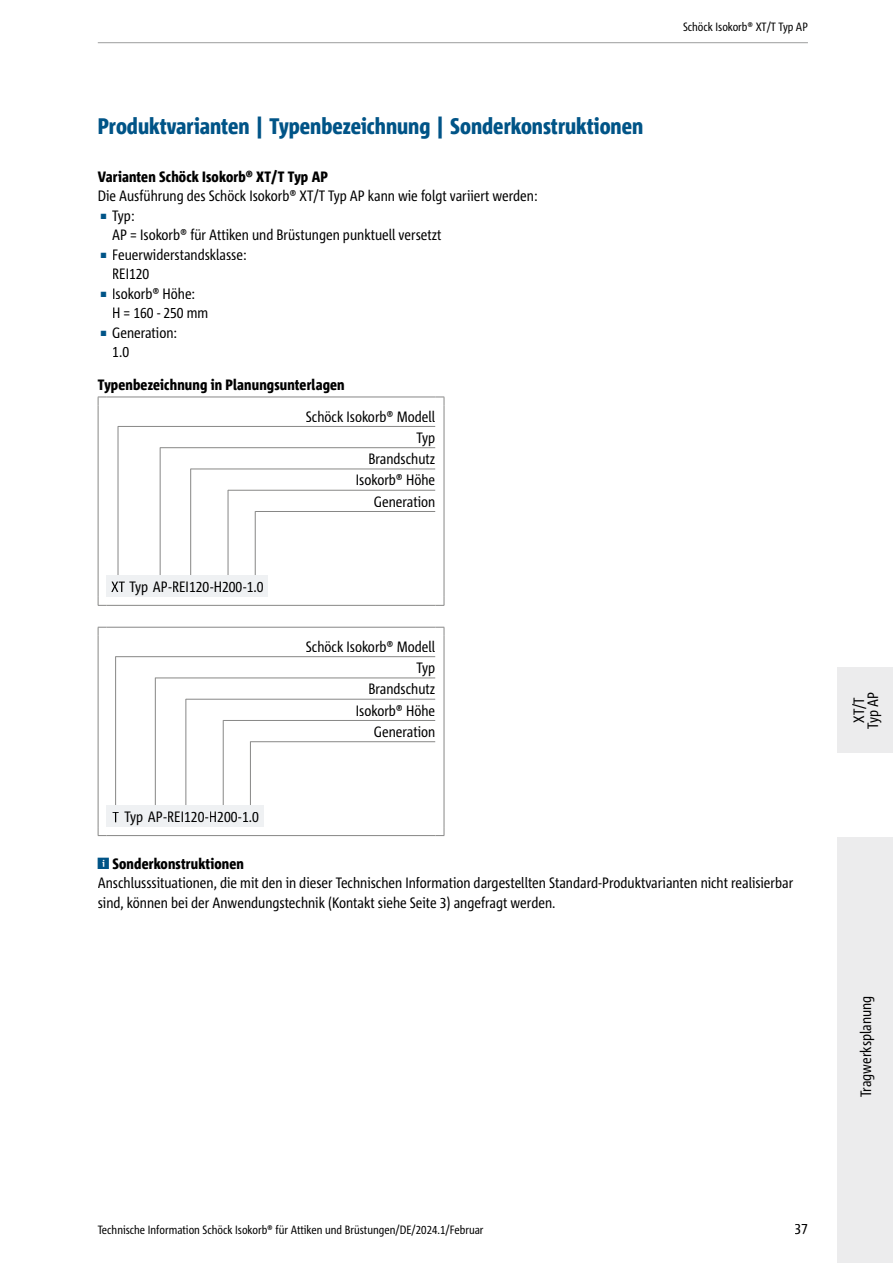
<style>
.page{position:relative;width:893px;height:1263px;background:#fff}
.page>*{position:absolute;margin:0;border:0;box-sizing:border-box;transform-origin:0 0}
.t1{font:800 condensed 22.5px "Corpid Schoeck";color:#005487}
.t2{font:condensed 15px/21.3px "Corpid Schoeck";color:#000}
.t3{font:800 condensed 15px "Corpid Schoeck";letter-spacing:.01em;color:#000}
.t4{font:condensed 12px "Corpid Schoeck";color:#000}
.s1{font-size:7.5px;color:#005487}
</style>
<div class="page">
<div style="left:838px;top:837px;width:55px;height:426px;background:#ececed"></div>
<div style="left:838px;top:668px;width:55px;height:85px;background:#ececed"></div>
<hr style="left:98px;top:42px;width:710px;height:1px;background:#9c9d9d">
<hr style="left:115px;top:426px;width:320px;height:1px;background:#878786">
<hr style="left:115px;top:447px;width:320px;height:1px;background:#878786">
<hr style="left:115px;top:469px;width:320px;height:1px;background:#878786">
<hr style="left:115px;top:490px;width:320px;height:1px;background:#878786">
<hr style="left:115px;top:511px;width:320px;height:1px;background:#878786">
<svg style="left:98px;top:397px;width:9px;height:8px"></svg>
<hr style="left:107px;top:397px;width:328px;height:1px;background:#878786">
<svg style="left:435px;top:397px;width:10px;height:8px"></svg>
<hr style="left:98px;top:405px;width:1px;height:192px;background:#878786">
<hr style="left:444px;top:405px;width:1px;height:192px;background:#878786">
<svg style="left:98px;top:597px;width:9px;height:9px"></svg>
<hr style="left:107px;top:605px;width:328px;height:1px;background:#878786">
<svg style="left:435px;top:597px;width:10px;height:9px"></svg>
<hr style="left:107px;top:576px;width:4px;height:21px;background:#eff1f3">
<div style="left:111px;top:439px;width:14px;height:158px;background:#fff"></div>
<hr style="left:118px;top:426px;width:1px;height:151px;background:#878786">
<div style="left:111px;top:576px;width:14px;height:21px;background:#eff1f3"></div>
<svg style="left:111px;top:582px;width:14px;height:10px"></svg>
<hr style="left:125px;top:439px;width:4px;height:158px;background:#fff">
<hr style="left:125px;top:576px;width:4px;height:21px;background:#eff1f3">
<div style="left:129px;top:439px;width:19px;height:158px;background:#fff"></div>
<div style="left:129px;top:576px;width:19px;height:21px;background:#eff1f3"></div>
<div style="left:148px;top:439px;width:5px;height:158px;background:#fff"></div>
<div style="left:148px;top:576px;width:5px;height:21px;background:#eff1f3"></div>
<div style="left:153px;top:461px;width:15px;height:136px;background:#fff"></div>
<div style="left:152px;top:445px;width:8px;height:5px;background:#fff"></div>
<hr style="left:160px;top:447px;width:1px;height:130px;background:#878786">
<div style="left:153px;top:576px;width:15px;height:21px;background:#eff1f3"></div>
<hr style="left:168px;top:461px;width:4px;height:136px;background:#fff">
<hr style="left:168px;top:576px;width:4px;height:21px;background:#eff1f3">
<div style="left:172px;top:482px;width:37px;height:115px;background:#fff"></div>
<div style="left:172px;top:466px;width:19px;height:5px;background:#fff"></div>
<hr style="left:190px;top:469px;width:1px;height:108px;background:#878786">
<div style="left:172px;top:576px;width:37px;height:21px;background:#eff1f3"></div>
<div style="left:209px;top:482px;width:5px;height:115px;background:#fff"></div>
<div style="left:209px;top:576px;width:5px;height:21px;background:#eff1f3"></div>
<div style="left:214px;top:503px;width:28px;height:94px;background:#fff"></div>
<hr style="left:213px;top:488px;width:15px;height:4px;background:#fff">
<hr style="left:228px;top:490px;width:1px;height:87px;background:#878786">
<div style="left:214px;top:576px;width:28px;height:21px;background:#eff1f3"></div>
<div style="left:242px;top:503px;width:5px;height:94px;background:#fff"></div>
<div style="left:242px;top:576px;width:5px;height:21px;background:#eff1f3"></div>
<hr style="left:255px;top:511px;width:1px;height:66px;background:#878786">
<div style="left:247px;top:576px;width:17px;height:21px;background:#eff1f3"></div>
<hr style="left:264px;top:576px;width:4px;height:21px;background:#eff1f3">
<hr style="left:115px;top:656px;width:320px;height:1px;background:#878786">
<hr style="left:115px;top:678px;width:320px;height:1px;background:#878786">
<hr style="left:115px;top:699px;width:320px;height:1px;background:#878786">
<hr style="left:115px;top:720px;width:320px;height:1px;background:#878786">
<hr style="left:115px;top:741px;width:320px;height:1px;background:#878786">
<svg style="left:98px;top:627px;width:9px;height:9px"></svg>
<hr style="left:107px;top:627px;width:328px;height:1px;background:#878786">
<svg style="left:435px;top:627px;width:10px;height:9px"></svg>
<hr style="left:98px;top:636px;width:1px;height:191px;background:#878786">
<hr style="left:444px;top:636px;width:1px;height:191px;background:#878786">
<svg style="left:98px;top:827px;width:9px;height:9px"></svg>
<hr style="left:107px;top:835px;width:328px;height:1px;background:#878786">
<svg style="left:435px;top:827px;width:10px;height:9px"></svg>
<hr style="left:107px;top:806px;width:4px;height:21px;background:#eff1f3">
<svg style="left:111px;top:670px;width:9px;height:136px"></svg>
<hr style="left:115px;top:656px;width:1px;height:151px;background:#878786">
<div style="left:111px;top:806px;width:9px;height:21px;background:#eff1f3"></div>
<svg style="left:113px;top:812px;width:6px;height:10px"></svg>
<div style="left:120px;top:670px;width:5px;height:157px;background:#fff"></div>
<div style="left:120px;top:806px;width:5px;height:21px;background:#eff1f3"></div>
<div style="left:125px;top:670px;width:18px;height:157px;background:#fff"></div>
<div style="left:125px;top:806px;width:18px;height:21px;background:#eff1f3"></div>
<div style="left:143px;top:670px;width:5px;height:157px;background:#fff"></div>
<div style="left:143px;top:806px;width:5px;height:21px;background:#eff1f3"></div>
<div style="left:148px;top:691px;width:15px;height:136px;background:#fff"></div>
<div style="left:147px;top:675px;width:8px;height:5px;background:#fff"></div>
<hr style="left:155px;top:678px;width:1px;height:129px;background:#878786">
<div style="left:148px;top:806px;width:15px;height:21px;background:#eff1f3"></div>
<hr style="left:163px;top:691px;width:4px;height:136px;background:#fff">
<hr style="left:163px;top:806px;width:4px;height:21px;background:#eff1f3">
<div style="left:167px;top:712px;width:37px;height:115px;background:#fff"></div>
<hr style="left:167px;top:697px;width:19px;height:4px;background:#fff">
<hr style="left:186px;top:699px;width:1px;height:108px;background:#878786">
<div style="left:167px;top:806px;width:37px;height:21px;background:#eff1f3"></div>
<div style="left:204px;top:712px;width:5px;height:115px;background:#fff"></div>
<div style="left:204px;top:806px;width:5px;height:21px;background:#eff1f3"></div>
<div style="left:209px;top:733px;width:28px;height:94px;background:#fff"></div>
<hr style="left:209px;top:718px;width:14px;height:4px;background:#fff">
<hr style="left:223px;top:720px;width:1px;height:87px;background:#878786">
<div style="left:209px;top:806px;width:28px;height:21px;background:#eff1f3"></div>
<div style="left:237px;top:733px;width:5px;height:94px;background:#fff"></div>
<div style="left:237px;top:806px;width:5px;height:21px;background:#eff1f3"></div>
<div style="left:242px;top:739px;width:8px;height:5px;background:#fff"></div>
<hr style="left:250px;top:741px;width:1px;height:66px;background:#878786">
<div style="left:242px;top:806px;width:17px;height:21px;background:#eff1f3"></div>
<hr style="left:259px;top:806px;width:4px;height:21px;background:#eff1f3">
<h1 class="t1" style="left:98px;top:112px;width:547px">Produktvarianten | Typenbezeichnung | Sonderkonstruktionen</h1>
<p class="t3" style="left:98px;top:167px;width:232px">Varianten Schöck Isokorb® XT/T Typ AP</p>
<p class="t2" style="left:98px;top:185px;width:441px">Die Ausführung des Schöck Isokorb® XT/T Typ AP kann wie folgt variiert werden:</p>
<p class="t2" style="left:112px;top:206px;width:331px;line-height:19.5px;text-indent:-12px"><span class="s1">■</span> Typ:<br>AP = Isokorb® für Attiken und Brüstungen punktuell versetzt</p>
<p class="t2" style="left:112px;top:245px;width:136px;line-height:19.5px;text-indent:-12px"><span class="s1">■</span> Feuerwiderstandsklasse:<br>REI120</p>
<p class="t2" style="left:112px;top:284px;width:98px;line-height:19.5px;text-indent:-12px"><span class="s1">■</span> Isokorb® Höhe:<br>H = 160 - 250 mm</p>
<p class="t2" style="left:112px;top:323px;width:66px;line-height:19.5px;text-indent:-12px"><span class="s1">■</span> Generation:<br>1.0</p>
<p class="t3" style="left:98px;top:376px;width:248px">Typenbezeichnung in Planungsunterlagen</p>
<p class="t2" style="left:129px;top:576px;width:136px">Typ AP-REI120-H200-1.0</p>
<p class="t2" style="left:125px;top:806px;width:136px">Typ AP-REI120-H200-1.0</p>
<p class="t2" style="left:306px;top:405px;width:131px;text-align:right">Schöck Isokorb® Modell<br>Typ<br>Brandschutz<br>Isokorb® Höhe<br>Generation</p>
<p class="t2" style="left:306px;top:636px;width:131px;text-align:right">Schöck Isokorb® Modell<br>Typ<br>Brandschutz<br>Isokorb® Höhe<br>Generation</p>
<p class="t4" style="left:683px;top:19px;width:126px">Schöck Isokorb® XT/T Typ AP</p>
<p class="t3" style="left:112px;top:854px;width:133px">Sonderkonstruktionen</p>
<p class="t2" style="left:98px;top:873px;width:697px;line-height:19.5px">Anschlusssituationen, die mit den in dieser Technischen Information dargestellten Standard-Produktvarianten nicht realisierbar sind, können bei der Anwendungstechnik (Kontakt siehe Seite 3) angefragt werden.</p>
<p class="t2" style="left:852px;top:729px;width:38px;line-height:14.1px;text-align:center;rotate:-90deg">XT/T<br>Typ AP</p>
<p class="t2" style="left:855px;top:1097px;width:103px;rotate:-90deg">Tragwerksplanung</p>
<p class="t4" style="left:98px;top:1222px;width:387px">Technische Information Schöck Isokorb® für Attiken und Brüstungen/DE/2024.1/Februar</p>
<p class="t2" style="left:794px;top:1218px;width:15px">37</p>
</div>
